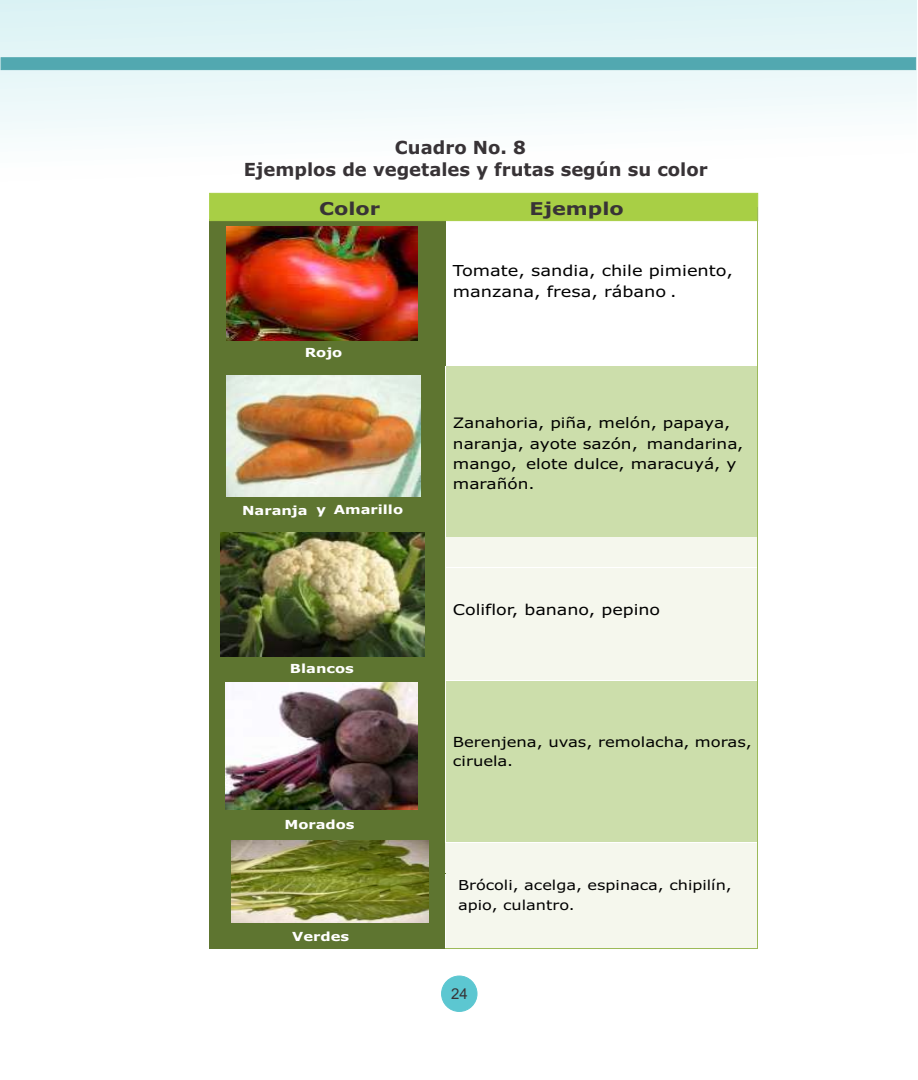
<style>
.page{position:relative;width:918px;height:1080px;background:#fff}
.page>*{position:absolute;margin:0;border:0;box-sizing:border-box;transform-origin:0 0}
.t1{font:700 18px/21.9px "Verdana";color:#383336}
.t2{font:700 17.7px "Verdana";color:#383336;scale:1.18 1}
.t3{font:15.15px/21px "Verdana";color:#000;scale:1.18 1}
.t4{font:15px "Arial";color:#383336}
.t5{font:14.85px "Verdana";color:#000;scale:1.18 1}
.t6{font:14.4px/20px "Verdana";color:#000;scale:1.18 1}
.t7{font:13.95px/19.4px "Verdana";color:#000;scale:1.18 1}
.t8{font:13.65px/19.2px "Verdana";color:#000;scale:1.18 1}
.t9{font:700 12.45px "Verdana";color:#fff;scale:1.18 1}
</style>
<div class="page">
<svg style="left:0;top:0;width:917px;height:247px"></svg>
<div style="left:210px;top:219px;width:243px;height:721px;background:#5e7530"></div>
<div style="left:446px;top:219px;width:311px;height:148px;background:#fff"></div>
<div style="left:446px;top:367px;width:311px;height:141px;background:#ccdeab"></div>
<div style="left:446px;top:479px;width:311px;height:58px;background:#ccdeab"></div>
<hr style="left:445px;top:367px;width:1px;height:200px;background:#fff">
<div style="left:446px;top:537px;width:311px;height:88px;background:#f5f7ed"></div>
<div style="left:446px;top:625px;width:7px;height:29px;background:#f5f7ed"></div>
<div style="left:750px;top:625px;width:7px;height:29px;background:#f5f7ed"></div>
<div style="left:446px;top:654px;width:311px;height:58px;background:#f5f7ed"></div>
<div style="left:453px;top:625px;width:297px;height:29px;background:#f5f7ed"></div>
<hr style="left:446px;top:567px;width:311px;height:1px;background:#fff">
<hr style="left:445px;top:568px;width:1px;height:144px;background:#fff">
<div style="left:446px;top:681px;width:7px;height:161px;background:#ccdeab"></div>
<div style="left:750px;top:681px;width:7px;height:161px;background:#ccdeab"></div>
<div style="left:453px;top:681px;width:297px;height:29px;background:#ccdeab"></div>
<div style="left:453px;top:710px;width:297px;height:89px;background:#ccdeab"></div>
<div style="left:453px;top:784px;width:297px;height:29px;background:#ccdeab"></div>
<div style="left:453px;top:813px;width:297px;height:29px;background:#ccdeab"></div>
<hr style="left:446px;top:680px;width:311px;height:1px;background:#fff">
<hr style="left:445px;top:681px;width:1px;height:161px;background:#fff">
<div style="left:210px;top:931px;width:236px;height:17px;background:#5e7530"></div>
<div style="left:446px;top:874px;width:7px;height:74px;background:#f5f7ed"></div>
<div style="left:750px;top:874px;width:7px;height:74px;background:#f5f7ed"></div>
<div style="left:445px;top:842px;width:312px;height:60px;background:#f5f7ed"></div>
<div style="left:453px;top:902px;width:297px;height:18px;background:#f5f7ed"></div>
<div style="left:453px;top:920px;width:297px;height:28px;background:#f5f7ed"></div>
<hr style="left:446px;top:842px;width:311px;height:1px;background:#fff">
<hr style="left:445px;top:874px;width:1px;height:74px;background:#fff">
<hr style="left:446px;top:948px;width:311px;height:1px;background:#9cba59">
<img style="left:226px;top:226px;width:192px;height:114px">
<img style="left:227px;top:376px;width:194px;height:120px">
<img style="left:221px;top:533px;width:203px;height:124px">
<img style="left:226px;top:683px;width:192px;height:126px">
<img style="left:231px;top:840px;width:198px;height:82px">
<svg style="left:0;top:57px;width:917px;height:13px"></svg>
<div style="left:441px;top:976px;width:36px;height:36px;background:#5cc7d1;border:1px solid #5cc7d1;border-radius:18px"></div>
<svg style="left:209px;top:192px;width:550px;height:29px"></svg>
<hr style="left:757px;top:207px;width:1px;height:741px;background:#9cba59">
<p class="t1" style="left:244px;top:138px;width:465px;text-indent:151px">Cuadro No. 8<br>Ejemplos de vegetales y frutas según su color</p>
<p class="t2" style="left:319px;top:201px;width:53px">Color</p>
<p class="t2" style="left:530px;top:201px;width:81px">Ejemplo</p>
<p class="t9" style="left:305px;top:348px;width:33px">Rojo</p>
<p class="t9" style="left:242px;top:505px;width:138px">Naranja y Amarillo</p>
<p class="t9" style="left:290px;top:664px;width:56px">Blancos</p>
<p class="t9" style="left:284px;top:820px;width:61px">Morados</p>
<p class="t9" style="left:292px;top:931px;width:50px">Verdes</p>
<p class="t3" style="left:453px;top:262px;width:239px">Tomate, sandia, chile pimiento, manzana, fresa, rábano .</p>
<p class="t6" style="left:453px;top:415px;width:248px">Zanahoria, piña, melón, papaya, naranja, ayote sazón, mandarina, mango, elote dulce, maracuyá, y marañón.</p>
<p class="t5" style="left:453px;top:604px;width:177px">Coliflor, banano, pepino</p>
<p class="t7" style="left:453px;top:733px;width:255px">Berenjena, uvas, remolacha, moras, ciruela.</p>
<p class="t8" style="left:458px;top:877px;width:233px">Brócoli, acelga, espinaca, chipilín, apio, culantro.</p>
<p class="t4" style="left:451px;top:988px;width:18px">24</p>
</div>
